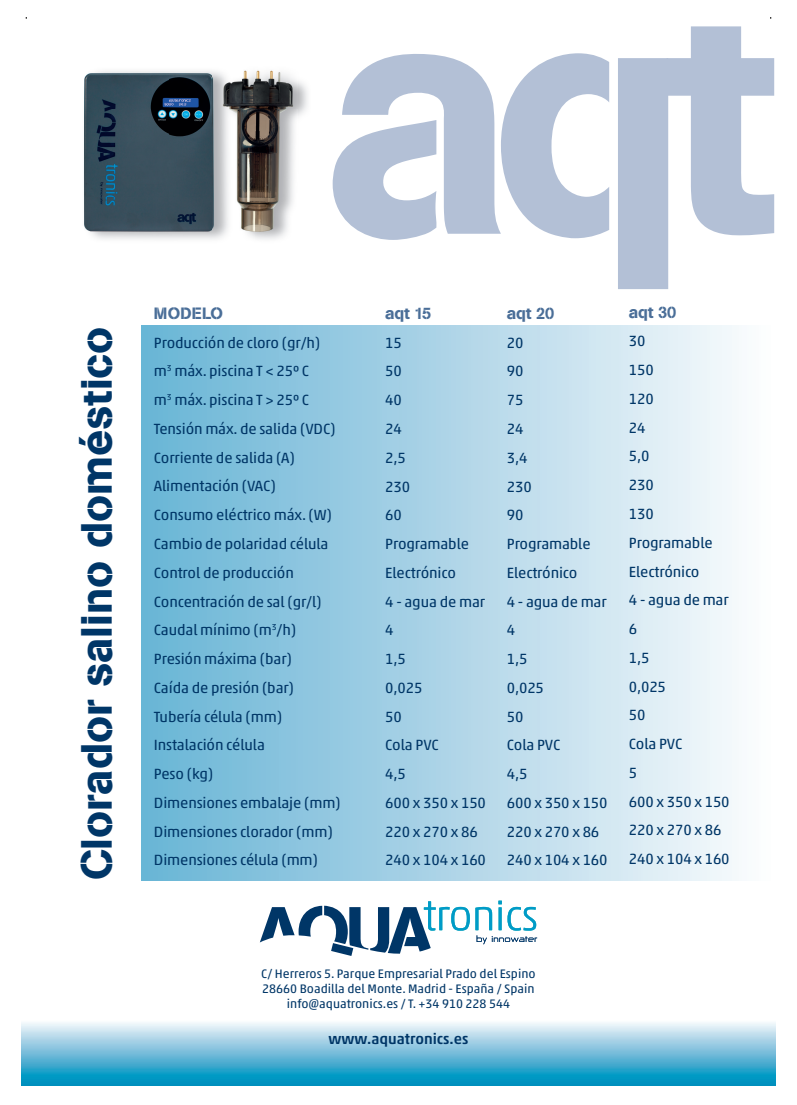
<style>
.page{position:relative;width:797px;height:1105px;background:#fff}
.page>*{position:absolute;margin:0;border:0;box-sizing:border-box;transform-origin:0 0}
.t1{font:500 324px "AG Buch Stencil BQ";color:#b3c0d6}
.t2{font:500 43.38px "AG Buch Stencil BQ";color:#003667}
.t3{font:500 16.25px "AG Buch Stencil BQ";letter-spacing:-.01em;color:#4a6e98}
.t4{font:15px/28.8px "Akko Pro";letter-spacing:-.01em;color:#003667}
.t5{font:500 15px "Akko Pro";color:#003667}
.t6{font:12.5px/15px "Akko Pro";color:#003667;text-align:center}
</style>
<div class="page">
<svg style="left:260px;top:901px;width:277px;height:55px"></svg>
<div style="left:142px;top:325px;width:628px;height:555px;background:linear-gradient(to right,#67b3d5,#fbfbfd)"></div>
<img style="left:84px;top:77px;width:1px;height:31px">
<img style="left:83px;top:108px;width:2px;height:120px">
<img style="left:85px;top:69px;width:213px;height:173px">
<svg style="left:21px;top:1022px;width:754px;height:64px;background:#6ebdd9"></svg>
<h2 class="t2" style="left:71px;top:880px;width:555px;rotate:-90deg">Clorador salino doméstico</h2>
<h1 class="t1" style="left:324px;top:-74px;width:455px">aqt</h1>
<p class="t3" style="left:154px;top:303px;width:70px">MODELO</p>
<p class="t4" style="left:154px;top:328px;width:188px">Producción de cloro (gr/h) m<sup>3</sup> máx. piscina T &lt; 25º C<br>m<sup>3</sup> máx. piscina T &gt; 25º C<br>Tensión máx. de salida (VDC)<br>Corriente de salida (A)<br>Alimentación (VAC)<br>Consumo eléctrico máx. (W)<br>Cambio de polaridad célula<br>Control de producción<br>Concentración de sal (gr/l)<br>Caudal mínimo (m<sup>3</sup>/h)<br>Presión máxima (bar)<br>Caída de presión (bar)<br>Tubería célula (mm)<br>Instalación célula<br>Peso (kg)<br>Dimensiones embalaje (mm)<br>Dimensiones clorador (mm)<br>Dimensiones célula (mm)</p>
<p class="t3" style="left:385px;top:303px;width:48px">aqt 15</p>
<p class="t4" style="left:385px;top:328px;width:102px">15<br>50<br>40<br>24<br>2,5<br>230<br>60<br>Programable<br>Electrónico<br>4 - agua de mar<br>4<br>1,5<br>0,025<br>50<br>Cola PVC<br>4,5<br>600 x 350 x 150<br>220 x 270 x 86<br>240 x 104 x 160</p>
<p class="t3" style="left:507px;top:303px;width:49px">aqt 20</p>
<p class="t4" style="left:507px;top:328px;width:102px">20<br>90<br>75<br>24<br>3,4<br>230<br>90<br>Programable<br>Electrónico<br>4 - agua de mar<br>4<br>1,5<br>0,025<br>50<br>Cola PVC<br>4,5<br>600 x 350 x 150<br>220 x 270 x 86<br>240 x 104 x 160</p>
<p class="t3" style="left:629px;top:302px;width:49px">aqt 30</p>
<p class="t4" style="left:629px;top:327px;width:102px">30<br>150<br>120<br>24<br>5,0<br>230<br>130<br>Programable<br>Electrónico<br>4 - agua de mar<br>6<br>1,5<br>0,025<br>50<br>Cola PVC<br>5<br>600 x 350 x 150<br>220 x 270 x 86<br>240 x 104 x 160</p>
<p class="t6" style="left:261px;top:966px;width:276px">C/ Herreros 5. Parque Empresarial Prado del Espino<br>28660 Boadilla del Monte. Madrid - España / Spain info@aquatronics.es / T. +34 910 228 544</p>
<p class="t5" style="left:328px;top:1030px;width:141px">www.aquatronics.es</p>
</div>
